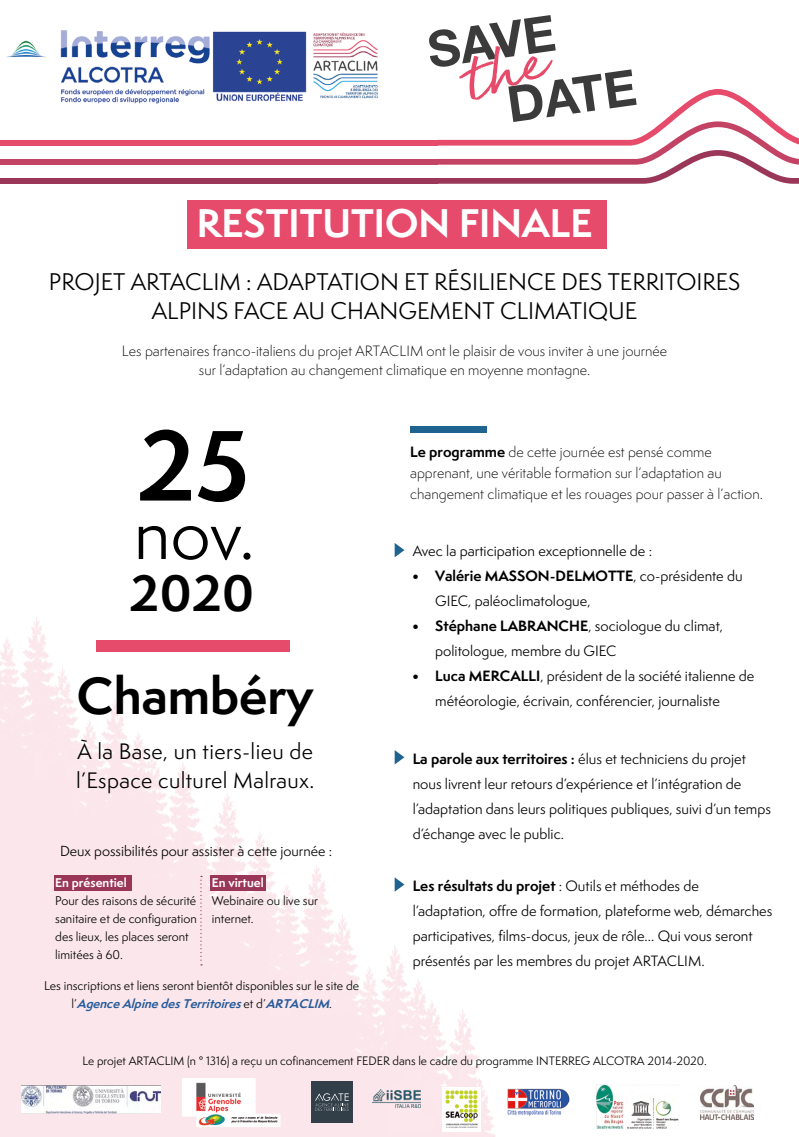
<style>
.page{position:relative;width:799px;height:1137px;background:#fff}
.page>*{position:absolute;margin:0;border:0;box-sizing:border-box;transform-origin:0 0}
.t1{font:700 93px "Semplicita Pro";color:#000}
.t2{font:66.88px "Semplicita Pro";color:#000}
.t3{font:700 50px/65px "Helvetica Neue";color:#3b3b3b}
.t4{font:700 48px "Semplicita Pro";color:#000}
.t5{font:700 47.5px "Semplicita Pro";color:#000}
.t6{font:700 36.75px "Semplicita Pro";color:#fff}
.t7{font:22.25px/29.6px "Semplicita Pro";color:#000;text-align:center}
.t8{font:20.5px/29.1px "Semplicita Pro";letter-spacing:.02em;color:#000}
.t9{font:13.75px/25px "Semplicita Pro";color:#000}
.t10{font:300 13.75px/21.2px "Semplicita Pro";color:#000;text-align:center}
.t11{font:13.38px "Semplicita Pro";color:#000}
.t12{font:11.62px/18px "Semplicita Pro";color:#000}
.t13{font:700 11.62px "Semplicita Pro";color:#fff}
.t14{font:11.25px "Semplicita Pro";color:#000}
.s1{font-weight:700;font-style:italic;color:#275b9b}
.s2{font-weight:700}
</style>
<div class="page">
<div style="left:188px;top:200px;width:418px;height:48px;background:#e74b6b"></div>
<img style="left:0;top:550px;width:495px;height:587px">
<div style="left:0;top:178px;width:437px;height:6px;background:#9a3658"></div>
<div style="left:0;top:159px;width:437px;height:6px;background:#c34364"></div>
<div style="left:0;top:140px;width:437px;height:6px;background:#e74b6b"></div>
<svg style="left:437px;top:46px;width:361px;height:138px"></svg>
<img style="left:6px;top:30px;width:372px;height:74px">
<div style="left:96px;top:640px;width:194px;height:12px;background:#e74b6b"></div>
<svg style="left:394px;top:543px;width:10px;height:14px"></svg>
<svg style="left:394px;top:750px;width:10px;height:14px"></svg>
<svg style="left:394px;top:877px;width:10px;height:15px"></svg>
<div style="left:410px;top:426px;width:76px;height:7px;background:#1f6491"></div>
<div style="left:54px;top:876px;width:77px;height:15px;background:#9a3658"></div>
<div style="left:210px;top:876px;width:55px;height:15px;background:#9a3658"></div>
<svg style="left:200px;top:876px;width:2px;height:89px"></svg>
<img style="left:700px;top:1086px;width:53px;height:33px">
<img style="left:442px;top:1087px;width:38px;height:45px">
<img style="left:507px;top:1088px;width:63px;height:28px">
<img style="left:596px;top:1084px;width:83px;height:45px">
<img style="left:182px;top:1078px;width:73px;height:38px">
<img style="left:196px;top:1114px;width:84px;height:13px">
<img style="left:196px;top:1114px;width:59px;height:2px">
<img style="left:372px;top:1090px;width:48px;height:17px">
<img style="left:22px;top:1086px;width:139px;height:27px">
<div style="left:311px;top:1081px;width:41px;height:42px;background:#323e48"></div>
<svg style="left:315px;top:1093px;width:33px;height:18px"></svg>
<h3 class="t3" style="left:493px;top:7px;width:131px;text-indent:-71px;rotate:-8deg">SAVE<br>DATE</h3>
<h3 class="t6" style="left:197px;top:195px;width:397px">RESTITUTION FINALE</h3>
<h3 class="t7" style="left:49px;top:266px;width:692px">PROJET ARTACLIM : ADAPTATION ET RÉSILIENCE DES TERRITOIRES<br>ALPINS FACE AU CHANGEMENT CLIMATIQUE</h3>
<p class="t10" style="left:122px;top:341px;width:546px;line-height:18.8px">Les partenaires franco-italiens du projet ARTACLIM ont le plaisir de vous inviter à une journée sur l’adaptation au changement climatique en moyenne montagne.</p>
<h1 class="t1" style="left:137px;top:396px;width:114px">25</h1>
<h2 class="t2" style="left:134px;top:487px;width:122px">nov.</h2>
<h3 class="t5" style="left:130px;top:558px;width:126px">2020</h3>
<h3 class="t4" style="left:77px;top:660px;width:238px">Chambéry</h3>
<h3 class="t8" style="left:76px;top:736px;width:240px">À la Base, un tiers-lieu de l’Espace culturel Malraux.</h3>
<p class="t11" style="left:60px;top:841px;width:273px">Deux possibilités pour assister à cette journée :</p>
<p class="t13" style="left:55px;top:874px;width:73px">En présentiel</p>
<p class="t12" style="left:55px;top:891px;width:143px">Pour des raisons de sécurité sanitaire et de configuration des lieux, les places seront limitées à 60.</p>
<p class="t13" style="left:212px;top:874px;width:53px">En virtuel</p>
<p class="t12" style="left:212px;top:891px;width:107px">Webinaire ou live sur internet.</p>
<p class="t12" style="left:44px;top:976px;width:316px;text-align:center">Les inscriptions et liens seront bientôt disponibles sur le site de l ’ <span class="s1">AgenceAlpinedesTerritoires</span>e t d ’ <span class="s1">ARTACLIM</span>.</p>
<p class="t10" style="left:410px;top:441px;width:354px;text-align:left"><span class="s2">Le programme</span> de cette journée est pensé comme apprenant, une véritable formation sur l’adaptation au changement climatique et les rouages pour passer à l’action.</p>
<p class="t9" style="left:412px;top:538px;width:241px">Avec la participation exceptionnelle de :</p>
<p class="t9" style="left:435px;top:563px;width:309px;text-indent:-22px"><span class="s2">• Valérie MASSON-DELMOTTE</span>, co-présidente du<br>GIEC, paléoclimatologue,</p>
<p class="t9" style="left:435px;top:613px;width:289px;text-indent:-22px"><span class="s2">• Stéphane LABRANCHE</span>, sociologue du climat, politologue, membre du GIEC</p>
<p class="t9" style="left:435px;top:663px;width:320px;text-indent:-22px"><span class="s2">• Luca MERCALLI</span>, président de la société italienne de météorologie, écrivain, conférencier, journaliste</p>
<p class="t9" style="left:412px;top:746px;width:359px"><span class="s2">La parole aux territoires :</span> élus et techniciens du projet nous livrent leur retours d’expérience et l’intégration de l’adaptation dans leurs politiques publiques, suivi d’un temps d’échange avec le public.</p>
<p class="t9" style="left:412px;top:873px;width:361px"><span class="s2">Les résultats du projet</span> : Outils et méthodes de l’adaptation, offre de formation, plateforme web, démarches participatives, films-docus, jeux de rôle… Qui vous seront présentés par les membres du projet ARTACLIM.</p>
<p class="t14" style="left:82px;top:1053px;width:625px">Le projet ARTACLIM (n ° 1316) a reçu un cofinancement FEDER dans le cadre du programme INTERREG ALCOTRA 2014-2020.</p>
</div>
